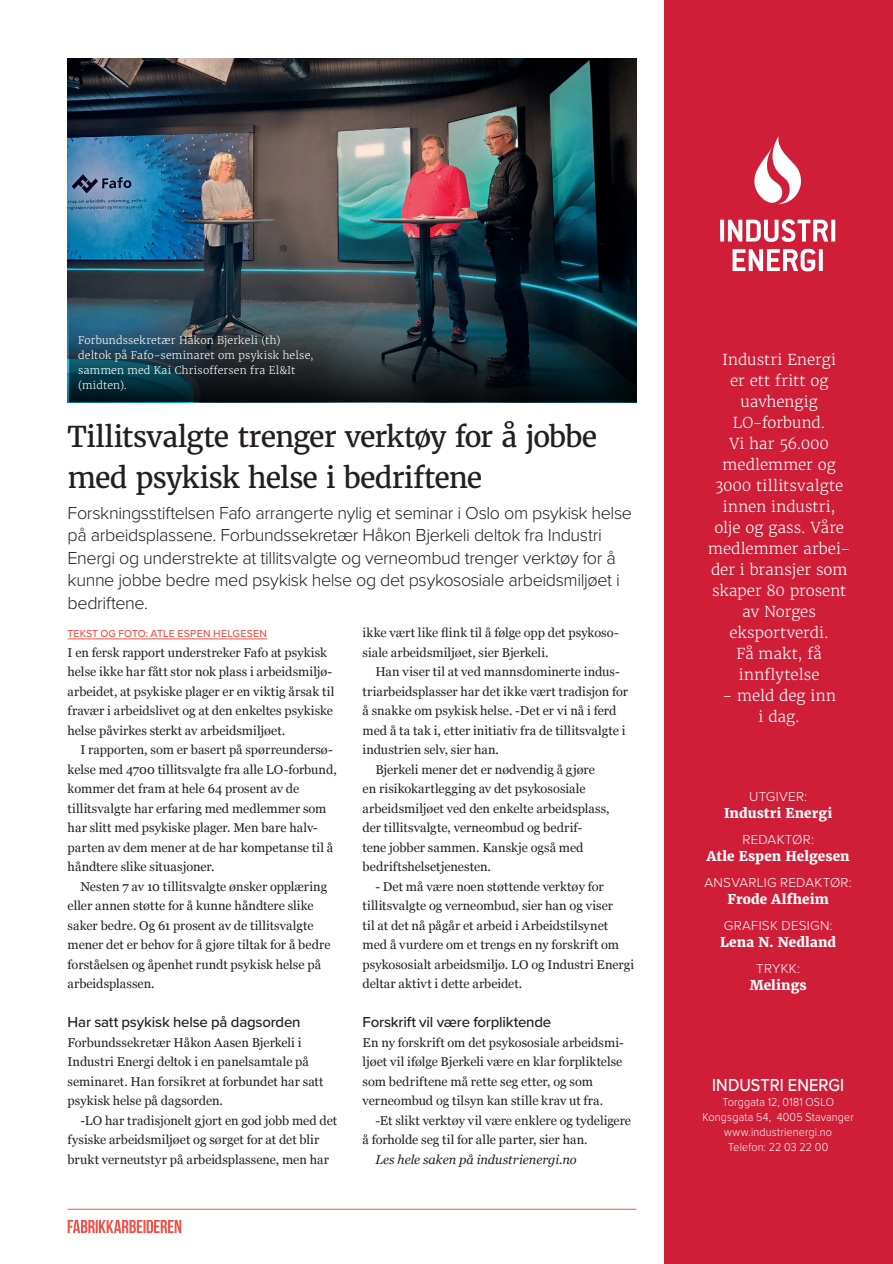
<style>
.page{position:relative;width:893px;height:1264px;background:#fff}
.page>*{position:absolute;margin:0;border:0;box-sizing:border-box;transform-origin:0 0}
.t1{font:28.5px/40.5px "Merriweather";letter-spacing:-.035em;color:#231f20}
.t2{font:300 18px/22.5px "Proxima Nova";letter-spacing:-.025em;color:#231f20}
.t3{font:500 18px "Proxima Nova";letter-spacing:.005em;color:#fff;scale:.9 1}
.t4{font:300 15px/21px "Merriweather";color:#fff;text-align:center}
.t5{font:500 15px "Proxima Nova";letter-spacing:-.015em;color:#231f20}
.t6{font:800 13.5px "Merriweather";letter-spacing:.01em;color:#fff}
.t7{font:300 13.5px "Proxima Nova";letter-spacing:.02em;color:#fff}
.t8{font:12.75px/19.5px "Georgia";color:#231f20}
.t9{font:italic 12.75px "Georgia";color:#231f20}
.t10{font:300 12px/15px "Proxima Nova";letter-spacing:.015em;color:#fff;text-align:center;scale:.9 1}
.t11{font:300 10.5px/15px "Merriweather";letter-spacing:.02em;color:#fff}
.t12{font:500 10.5px "Proxima Nova";letter-spacing:.015em;color:#f05348}
</style>
<div class="page">
<div style="left:664px;top:0;width:229px;height:1264px;background:#d01e39"></div>
<svg style="left:754px;top:136px;width:47px;height:68px"></svg>
<svg style="left:720px;top:220px;width:4px;height:21px"></svg>
<svg style="left:728px;top:219px;width:100px;height:23px"></svg>
<svg style="left:831px;top:220px;width:4px;height:21px"></svg>
<svg style="left:733px;top:249px;width:83px;height:22px"></svg>
<svg style="left:819px;top:249px;width:4px;height:22px"></svg>
<hr style="left:68px;top:638px;width:199px;height:1px;background:#f05348">
<svg style="left:68px;top:1219px;width:113px;height:14px"></svg>
<hr style="left:68px;top:1209px;width:568px;height:1px;background:#f05348">
<img style="left:68px;top:59px;width:568px;height:343px">
<svg style="left:69px;top:285px;width:567px;height:117px"></svg>
<p class="t11" style="left:78px;top:333px;width:237px">Forbundssekretær Håkon Bjerkeli (th) deltok på Fafo-seminaret om psykisk helse, sammen med Kai Chrisoffersen fra El&amp;It (midten).</p>
<h1 class="t1" style="left:68px;top:417px;width:531px">Tillitsvalgte trenger verktøy for å jobbe med psykisk helse i bedriftene</h1>
<p class="t2" style="left:68px;top:500px;width:566px">Forskningsstiftelsen Fafo arrangerte nylig et seminar i Oslo om psykisk helse på arbeidsplassene. Forbundssekretær Håkon Bjerkeli deltok fra Industri Energi og understrekte at tillitsvalgte og verneombud trenger verktøy for å kunne jobbe bedre med psykisk helse og det psykososiale arbeidsmiljøet i bedriftene.</p>
<p class="t12" style="left:68px;top:626px;width:201px">TEKST OG FOTO: ATLE ESPEN HELGESEN</p>
<p class="t8" style="left:68px;top:642px;width:268px">I en fersk rapport understreker Fafo at psykisk helse ikke har fått stor nok plass i arbeidsmiljø&shy;arbeidet, at psykiske plager er en viktig årsak til fravær i arbeidslivet og at den enkeltes psykiske helse påvirkes sterkt av arbeidsmiljøet.</p>
<p class="t8" style="left:68px;top:739px;width:271px;text-indent:13px">I rapporten, som er basert på spørreundersø&shy;kelse med 4700 tillitsvalgte fra alle LO-forbund, kommer det fram at hele 64 prosent av de tillitsvalgte har erfaring med medlemmer som har slitt med psykiske plager. Men bare halv&shy;parten av dem mener at de har kompetanse til å håndtere slike situasjoner.</p>
<p class="t8" style="left:68px;top:876px;width:264px;text-indent:13px">Nesten 7 av 10 tillitsvalgte ønsker opplæring eller annen støtte for å kunne håndtere slike saker bedre. Og 61 prosent av de tillitsvalgte mener det er behov for å gjøre tiltak for å bedre forståelsen og åpenhet rundt psykisk helse på arbeidsplassen.</p>
<p class="t5" style="left:68px;top:1011px;width:235px">Har satt psykisk helse på dagsorden</p>
<p class="t8" style="left:68px;top:1032px;width:258px">Forbundssekretær Håkon Aasen Bjerkeli i Industri Energi deltok i en panelsamtale på seminaret. Han forsikret at forbundet har satt psykisk helse på dagsorden.</p>
<p class="t8" style="left:68px;top:1110px;width:271px;text-indent:13px">-LO har tradisjonelt gjort en god jobb med det fysiske arbeidsmiljøet og sørget for at det blir brukt verneutstyr på arbeidsplassene, men har</p>
<p class="t8" style="left:363px;top:622px;width:258px">ikke vært like flink til å følge opp det psykoso&shy;siale arbeidsmiljøet, sier Bjerkeli.</p>
<p class="t8" style="left:375px;top:661px;width:246px">Han viser til at ved mannsdominerte indus-</p>
<p class="t8" style="left:363px;top:681px;width:267px">triarbeidsplasser har det ikke vært tradisjon for</p>
<p class="t8" style="left:363px;top:700px;width:255px">å snakke om psykisk helse. -Det er vi nå i ferd</p>
<p class="t8" style="left:363px;top:720px;width:264px">med å ta tak i, etter initiativ fra de tillitsvalgte i</p>
<p class="t8" style="left:363px;top:739px;width:138px">industrien selv, sier han.</p>
<p class="t8" style="left:375px;top:759px;width:221px">Bjerkeli mener det er nødvendig å gjøre</p>
<p class="t8" style="left:363px;top:778px;width:224px">en risikokartlegging av det psykososiale</p>
<p class="t8" style="left:363px;top:798px;width:249px">arbeidsmiljøet ved den enkelte arbeidsplass,</p>
<p class="t8" style="left:363px;top:817px;width:221px">der tillitsvalgte, verneombud og bedrif-</p>
<p class="t8" style="left:363px;top:837px;width:223px">tene jobber sammen. Kanskje også med</p>
<p class="t8" style="left:363px;top:856px;width:130px">bedriftshelsetjenesten.</p>
<p class="t8" style="left:363px;top:876px;width:273px;text-indent:13px">- Det må være noen støttende verktøy for tillitsvalgte og verneombud, sier han og viser<br>til at det nå pågår et arbeid i Arbeidstilsynet med å vurdere om et trengs en ny forskrift om psykososialt arbeidsmiljø. LO og Industri Energi deltar aktivt i dette arbeidet.</p>
<p class="t5" style="left:363px;top:1011px;width:190px">Forskrift vil være forpliktende</p>
<p class="t8" style="left:363px;top:1032px;width:263px">En ny forskrift om det psykososiale arbeidsmi&shy;ljøet vil ifølge Bjerkeli være en klar forpliktelse som bedriftene må rette seg etter, og som verneombud og tilsyn kan stille krav ut fra.</p>
<p class="t8" style="left:363px;top:1110px;width:270px;text-indent:13px">-Et slikt verktøy vil være enklere og tydeligere å forholde seg til for alle parter, sier han.</p>
<p class="t9" style="left:375px;top:1150px;width:203px">Les hele saken på industrienergi.no</p>
<p class="t4" style="left:708px;top:349px;width:144px">Industri Energi<br>er ett fritt og uavhengig<br>LO-forbund.<br>Vi har 56.000 medlemmer og<br>3000 tillitsvalgte innen industri, olje og gass. Våre medlemmer arbei&shy;der i bransjer som skaper 80 prosent av Norges eksportverdi.<br>Få makt, få innflytelse</p>
<p class="t4" style="left:722px;top:685px;width:115px">- meld deg inn i dag.</p>
<p class="t7" style="left:749px;top:786px;width:59px">UTGIVER:</p>
<p class="t6" style="left:724px;top:804px;width:110px">Industri Energi</p>
<p class="t7" style="left:742px;top:829px;width:73px">REDAKTØR:</p>
<p class="t6" style="left:707px;top:847px;width:144px">Atle Espen Helgesen</p>
<p class="t7" style="left:705px;top:872px;width:149px">ANSVARLIG REDAKTØR:</p>
<p class="t6" style="left:728px;top:890px;width:103px">Frode Alfheim</p>
<p class="t7" style="left:724px;top:915px;width:110px">GRAFISK DESIGN:</p>
<p class="t6" style="left:720px;top:933px;width:118px">Lena N. Nedland</p>
<p class="t7" style="left:756px;top:958px;width:45px">TRYKK:</p>
<p class="t6" style="left:750px;top:976px;width:59px">Melings</p>
<h2 class="t3" style="left:712px;top:1071px;width:148px">INDUSTRI ENERGI</h2>
<p class="t10" style="left:702px;top:1094px;width:170px">Torggata 12, 0181 OSLO<br>Kongsgata 54, 4005 Stavanger www.industrienergi.no<br>Telefon: 22 03 22 00</p>
</div>
